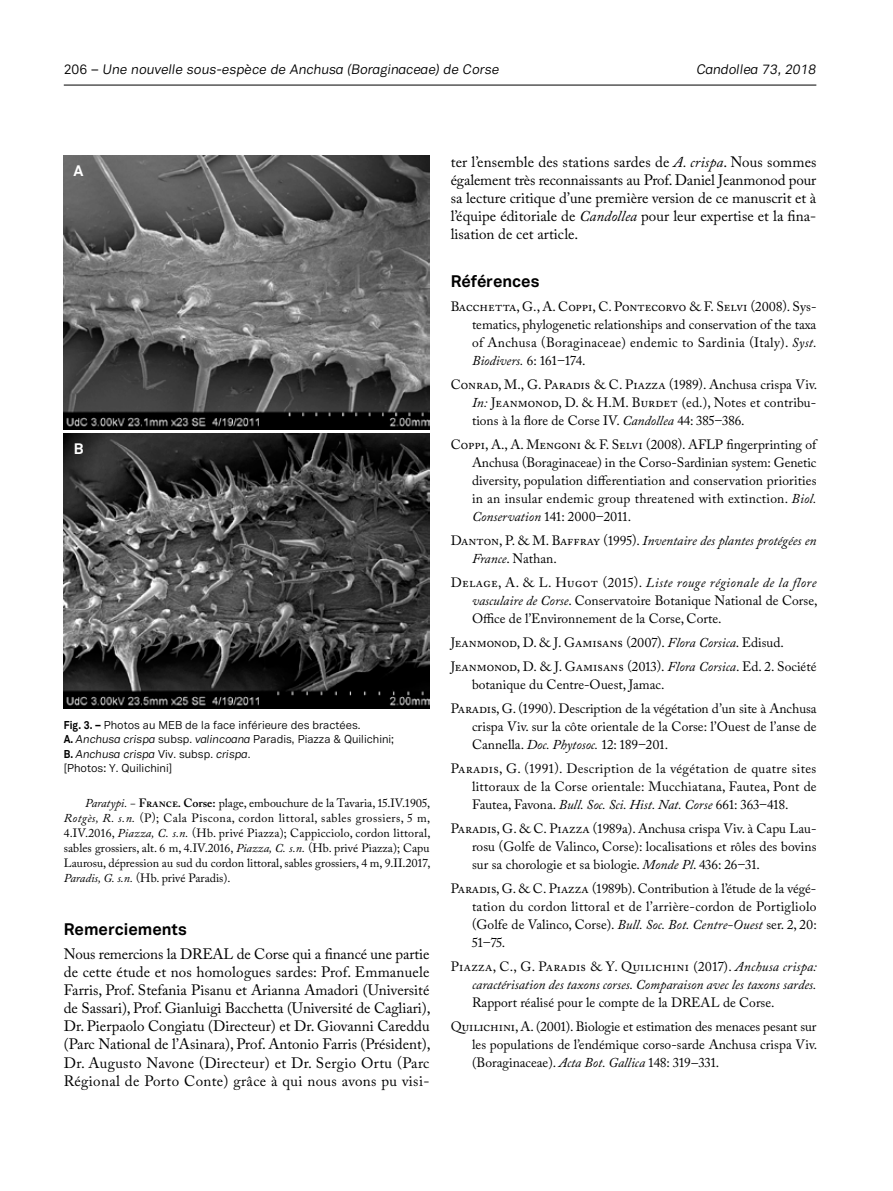
<style>
.page{position:relative;width:893px;height:1191px;background:#fff}
.page>*{position:absolute;margin:0;border:0;box-sizing:border-box;transform-origin:0 0}
.t1{font:700 16.5px "Vaud";color:#000}
.t2{font:15px/18px "Adobe Caslon Pro";color:#000;text-align:justify}
.t3{font:700 15px "Vaud";color:#fff}
.t4{font:13.5px/18px "Adobe Caslon Pro";color:#000;text-align:justify}
.t5{font:italic 13.5px/18px "Adobe Caslon Pro";color:#000}
.t6{font:italic 13.5px "Vaud";color:#000}
.t7{font:12px/15px "Adobe Caslon Pro";letter-spacing:.01em;color:#000;text-align:justify}
.t8{font:11.25px/14.2px "Vaud";color:#000}
.s1{font-style:normal}
.s2{font-weight:700}
.s3{font-style:italic}
.s4{font-weight:600}
</style>
<div class="page">
<hr style="left:64px;top:85px;width:752px;height:1px;background:#000">
<img style="left:64px;top:155px;width:365px;height:274px">
<img style="left:64px;top:434px;width:365px;height:274px">
<p class="t6" style="left:64px;top:61px;width:437px"><span class="s1">206 –</span> Une nouvelle sous-espèce de Anchusa (Boraginaceae) de Corse</p>
<p class="t6" style="left:697px;top:61px;width:121px">Candollea 73, 2018</p>
<p class="t3" style="left:74px;top:161px;width:12px">A</p>
<p class="t3" style="left:74px;top:439px;width:11px">B</p>
<p class="t8" style="left:64px;top:718px;width:332px"><span class="s2">Fig. 3. –</span> Photos au MEB de la face inférieure des bractées.<br><span class="s2">A.</span> <span class="s3">Anchusa crispa</span> subsp. <span class="s3">valincoana</span> Paradis, Piazza &amp; Quilichini; <span class="s2">B.</span> <span class="s3">Anchusa crispa</span> Viv. subsp. <span class="s3">crispa</span>.<br>[Photos: Y. Quilichini]</p>
<p class="t7" style="left:64px;top:795px;width:368px;text-indent:21px"><span class="s3">Paratypi. −</span> <span class="s4">France. Corse:</span> plage, embouchure de la Tavaria, 15.IV.1905, <span class="s3">Rotgès, R. s.n.</span> (P); Cala Piscona, cordon littoral, sables grossiers, 5 m, 4.IV.2016, <span class="s3">Piazza, C. s.n.</span> (Hb. privé Piazza); Cappicciolo, cordon littoral, sables grossiers, alt. 6 m, 4.IV.2016, <span class="s3">Piazza, C. s.n.</span> (Hb. privé Piazza); Capu Laurosu, dépression au sud du cordon littoral, sables grossiers, 4 m, 9.II.2017, <span class="s3">Paradis, G. s.n.</span> (Hb. privé Paradis).</p>
<p class="t1" style="left:64px;top:919px;width:124px">Remerciements</p>
<p class="t2" style="left:64px;top:945px;width:368px">Nous remercions la DREAL de Corse qui a financé une partie de cette étude et nos homologues sardes: Prof. Emmanuele Farris, Prof. Stefania Pisanu et Arianna Amadori (Université de Sassari), Prof. Gianluigi Bacchetta (Université de Cagliari), Dr. Pierpaolo Congiatu (Directeur) et Dr. Giovanni Careddu (Parc National de l’Asinara), Prof. Antonio Farris (Président), Dr. Augusto Navone (Directeur) et Dr. Sergio Ortu (Parc Régional de Porto Conte) grâce à qui nous avons pu visi-</p>
<p class="t2" style="left:451px;top:153px;width:367px">ter l’ensemble des stations sardes de <span class="s3">A. crispa</span>. Nous sommes également très reconnaissants au Prof. Daniel Jeanmonod pour sa lecture critique d’une première version de ce manuscrit et à l’équipe éditoriale de <span class="s3">Candollea</span> pour leur expertise et la fina&shy;lisation de cet article.</p>
<p class="t1" style="left:451px;top:271px;width:90px">Références</p>
<p class="t4" style="left:472px;top:297px;width:346px;text-indent:-21px">Bacchetta, G., A. Coppi, C. Pontecorvo &amp; F. Selvi (2008). Sys&shy;tematics, phylogenetic relationships and conservation of the taxa of Anchusa (Boraginaceae) endemic to Sardinia (Italy). <span class="s3">Syst.<br>Biodivers.</span> 6: 161–174.</p>
<p class="t4" style="left:472px;top:375px;width:347px;text-indent:-21px">Conrad, M., G. Paradis &amp; C. Piazza (1989). Anchusa crispa Viv.<br><span class="s3">In:</span> Jeanmonod, D. &amp; H.M. Burdet (ed.), Notes et contribu&shy;tions à la flore de Corse IV. <span class="s3">Candollea</span> 44: 385–386.</p>
<p class="t4" style="left:472px;top:435px;width:348px;text-align:left;text-indent:-21px">Coppi, A., A. Mengoni &amp; F. Selvi (2008). AFLP fingerprinting of Anchusa (Boraginaceae) in the Corso-Sardinian system: Genetic diversity, population differentiation and conservation priorities in an insular endemic group threatened with extinction. <span class="s3">Biol.<br>Conservation</span> 141: 2000–2011.</p>
<p class="t5" style="left:472px;top:531px;width:346px;text-indent:-21px"><span class="s1">Danton, P. &amp; M. Baffray (1995).</span> Inventaire des plantes protégées en<br>France<span class="s1">. Nathan.</span></p>
<p class="t4" style="left:472px;top:573px;width:347px;text-indent:-21px">Delage, A. &amp; L. Hugot (2015). <span class="s3">Liste rouge régionale de la flore vasculaire de Corse</span>. Conservatoire Botanique National de Corse, Office de l’Environnement de la Corse, Corte.</p>
<p class="t4" style="left:451px;top:630px;width:364px;line-height:24px">Jeanmonod, D. &amp; J. Gamisans (2007). <span class="s3">Flora Corsica</span>. Edisud.<br>Jeanmonod, D. &amp; J. Gamisans (2013). <span class="s3">Flora Corsica</span>. Ed. 2. Société</p>
<p class="t4" style="left:451px;top:672px;width:367px;line-height:24px;text-indent:21px">botanique du Centre-Ouest, Jamac.<br>Paradis, G. (1990). Description de la végétation d’un site à Anchusa</p>
<p class="t4" style="left:472px;top:717px;width:346px">crispa Viv. sur la côte orientale de la Corse: l’Ouest de l’anse de<br>Cannella. <span class="s3">Doc. Phytosoc.</span> 12: 189–201.</p>
<p class="t4" style="left:472px;top:759px;width:346px;text-indent:-21px">Paradis, G. (1991). Description de la végétation de quatre sites littoraux de la Corse orientale: Mucchiatana, Fautea, Pont de Fautea, Favona. <span class="s3">Bull. Soc. Sci. Hist. Nat. Corse</span> 661: 363–418.</p>
<p class="t4" style="left:472px;top:819px;width:346px;text-indent:-21px">Paradis, G. &amp; C. Piazza (1989a). Anchusa crispa Viv. à Capu Lau&shy;rosu (Golfe de Valinco, Corse): localisations et rôles des bovins sur sa chorologie et sa biologie. <span class="s3">Monde Pl</span>. 436: 26–31.</p>
<p class="t4" style="left:472px;top:879px;width:346px;text-indent:-21px">Paradis, G. &amp; C. Piazza (1989b). Contribution à l’étude de la végé&shy;tation du cordon littoral et de l’arrière-cordon de Portigliolo (Golfe de Valinco, Corse). <span class="s3">Bull. Soc. Bot. Centre-Ouest</span> ser. 2, 20:<br>51–75.</p>
<p class="t5" style="left:451px;top:957px;width:368px;text-align:right"><span class="s1">Piazza, C., G. Paradis &amp; Y. Quilichini (2017).</span> Anchusa crispa: caractérisation des taxons corses. Comparaison avec les taxons sardes.</p>
<p class="t4" style="left:451px;top:990px;width:367px;line-height:24px;text-indent:21px">Rapport réalisé pour le compte de la DREAL de Corse.<br>Quilichini, A. (2001). Biologie et estimation des menaces pesant sur</p>
<p class="t4" style="left:472px;top:1035px;width:347px">les populations de l’endémique corso-sarde Anchusa crispa Viv. (Boraginaceae). <span class="s3">Acta Bot. Gallica</span> 148: 319–331.</p>
</div>
